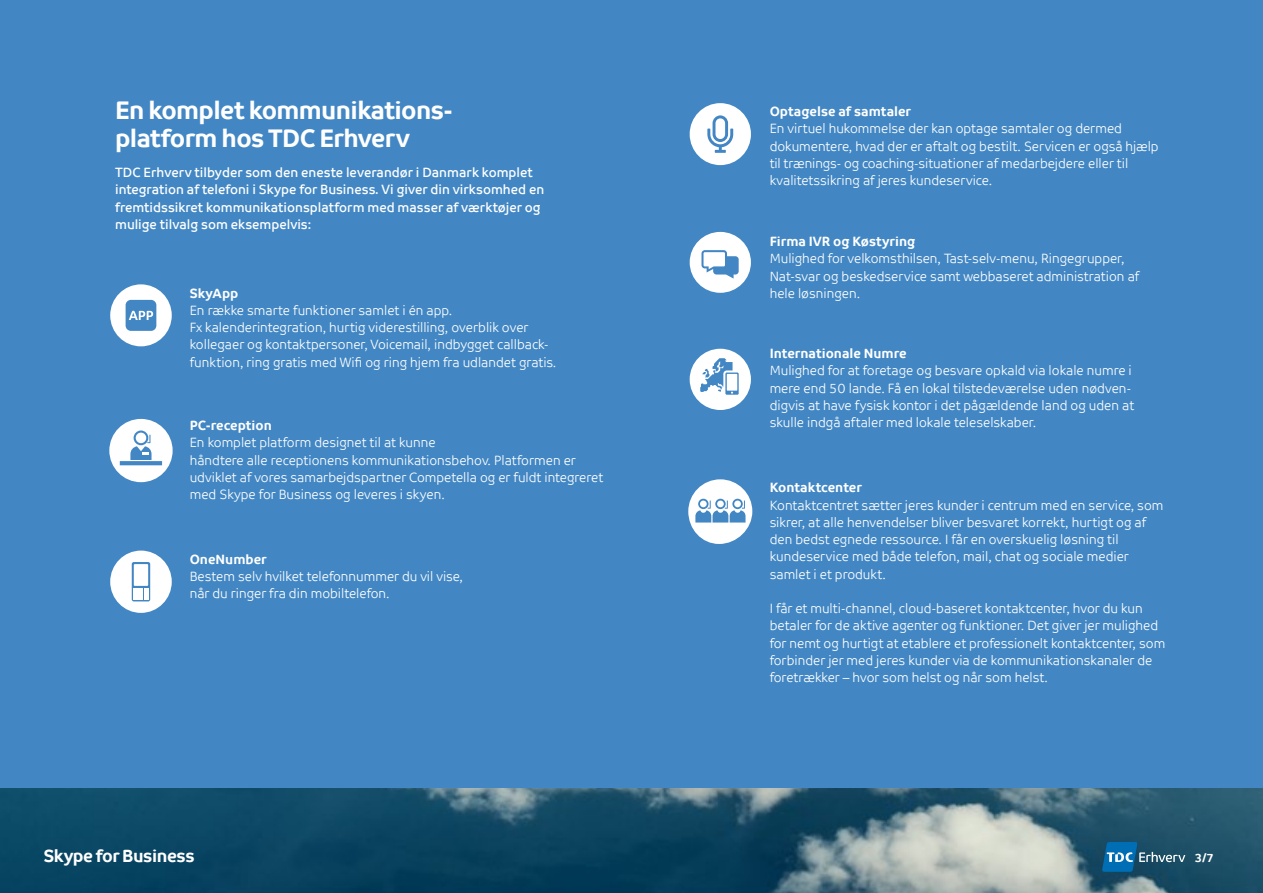
<style>
.page{position:relative;width:1263px;height:893px;background:#fff}
.page>*{position:absolute;margin:0;border:0;box-sizing:border-box;transform-origin:0 0}
.t1{font:700 25.5px/28.5px "TDC";letter-spacing:-.025em;color:#fff}
.t2{font:700 17.85px "TDC";letter-spacing:-.025em;color:#fff}
.t3{font:13.5px/17.2px "TDC Light";color:#fff}
.t4{font:13.5px/17.2px "TDC";color:#fff}
.t5{font:700 13.5px "TDC";color:#fff}
.t6{font:700 12px "TDC";color:#fff}
</style>
<div class="page">
<img style="left:0;top:787px;width:1263px;height:106px">
<div style="left:0;top:0;width:1263px;height:787px;background:#4287c4"></div>
<svg style="left:110px;top:284px;width:62px;height:62px"></svg>
<svg style="left:1102px;top:842px;width:83px;height:30px;background:#29698d"></svg>
<svg style="left:110px;top:551px;width:62px;height:62px"></svg>
<svg style="left:690px;top:349px;width:61px;height:61px"></svg>
<svg style="left:688px;top:479px;width:64px;height:65px"></svg>
<svg style="left:690px;top:232px;width:61px;height:61px"></svg>
<svg style="left:109px;top:419px;width:64px;height:63px"></svg>
<svg style="left:690px;top:103px;width:61px;height:62px"></svg>
<h1 class="t1" style="left:115px;top:95px;width:339px">En komplet kommunikations&shy;platform hos TDC Erhverv</h1>
<p class="t4" style="left:115px;top:164px;width:431px">TDC Erhverv tilbyder som den eneste leverandør i Danmark komplet integration af telefoni i Skype for Business. Vi giver din virksomhed en fremtidssikret kommunikationsplatform med masser af værktøjer og mulige tilvalg som eksempelvis:</p>
<p class="t5" style="left:190px;top:285px;width:50px">SkyApp</p>
<p class="t3" style="left:190px;top:302px;width:368px">En række smarte funktioner samlet i én app.<br>Fx kalenderintegration, hurtig viderestilling, overblik over kollegaer og kontaktpersoner, Voicemail, indbygget callback&shy;funktion, ring gratis med Wifi og ring hjem fra udlandet gratis.</p>
<p class="t5" style="left:190px;top:417px;width:84px">PC-reception</p>
<p class="t3" style="left:190px;top:434px;width:415px">En komplet platform designet til at kunne<br>håndtere alle receptionens kommunikationsbehov. Platformen er udviklet af vores samarbejdspartner Competella og er fuldt integreret med Skype for Business og leveres i skyen.</p>
<p class="t5" style="left:190px;top:551px;width:79px">OneNumber</p>
<p class="t3" style="left:190px;top:568px;width:275px">Bestem selv hvilket telefonnummer du vil vise, når du ringer fra din mobiltelefon.</p>
<p class="t5" style="left:770px;top:103px;width:143px">Optagelse af samtaler</p>
<p class="t3" style="left:770px;top:120px;width:390px">En virtuel hukommelse der kan optage samtaler og dermed dokumentere, hvad der er aftalt og bestilt. Servicen er også hjælp til trænings- og coaching-situationer af medarbejdere eller til kvalitetssikring af jeres kundeservice.</p>
<p class="t5" style="left:770px;top:233px;width:147px">Firma IVR og Køstyring</p>
<p class="t3" style="left:770px;top:250px;width:371px">Mulighed for velkomsthilsen, Tast-selv-menu, Ringegrupper,<br>Nat-svar og beskedservice samt webbaseret administration af hele løsningen.</p>
<p class="t5" style="left:770px;top:345px;width:138px">Internationale Numre</p>
<p class="t3" style="left:770px;top:362px;width:366px">Mulighed for at foretage og besvare opkald via lokale numre i mere end 50 lande. Få en lokal tilstedeværelse uden nødven&shy;digvis at have fysisk kontor i det pågældende land og uden at skulle indgå aftaler med lokale teleselskaber.</p>
<p class="t5" style="left:770px;top:479px;width:94px">Kontaktcenter</p>
<p class="t3" style="left:770px;top:496px;width:395px">Kontaktcentret sætter jeres kunder i centrum med en service, som sikrer, at alle henvendelser bliver besvaret korrekt, hurtigt og af den bedst egnede ressource. I får en overskuelig løsning til kundeservice med både telefon, mail, chat og sociale medier samlet i et produkt.</p>
<p class="t3" style="left:770px;top:600px;width:397px">I får et multi-channel, cloud-baseret kontaktcenter, hvor du kun betaler for de aktive agenter og funktioner. Det giver jer mulighed for nemt og hurtigt at etablere et professionelt kontaktcenter, som forbinder jer med jeres kunder via de kommunikationskanaler de foretrækker – hvor som helst og når som helst.</p>
<h2 class="t2" style="left:44px;top:845px;width:152px">Skype for Business</h2>
<p class="t6" style="left:1195px;top:850px;width:20px">3/7</p>
</div>
